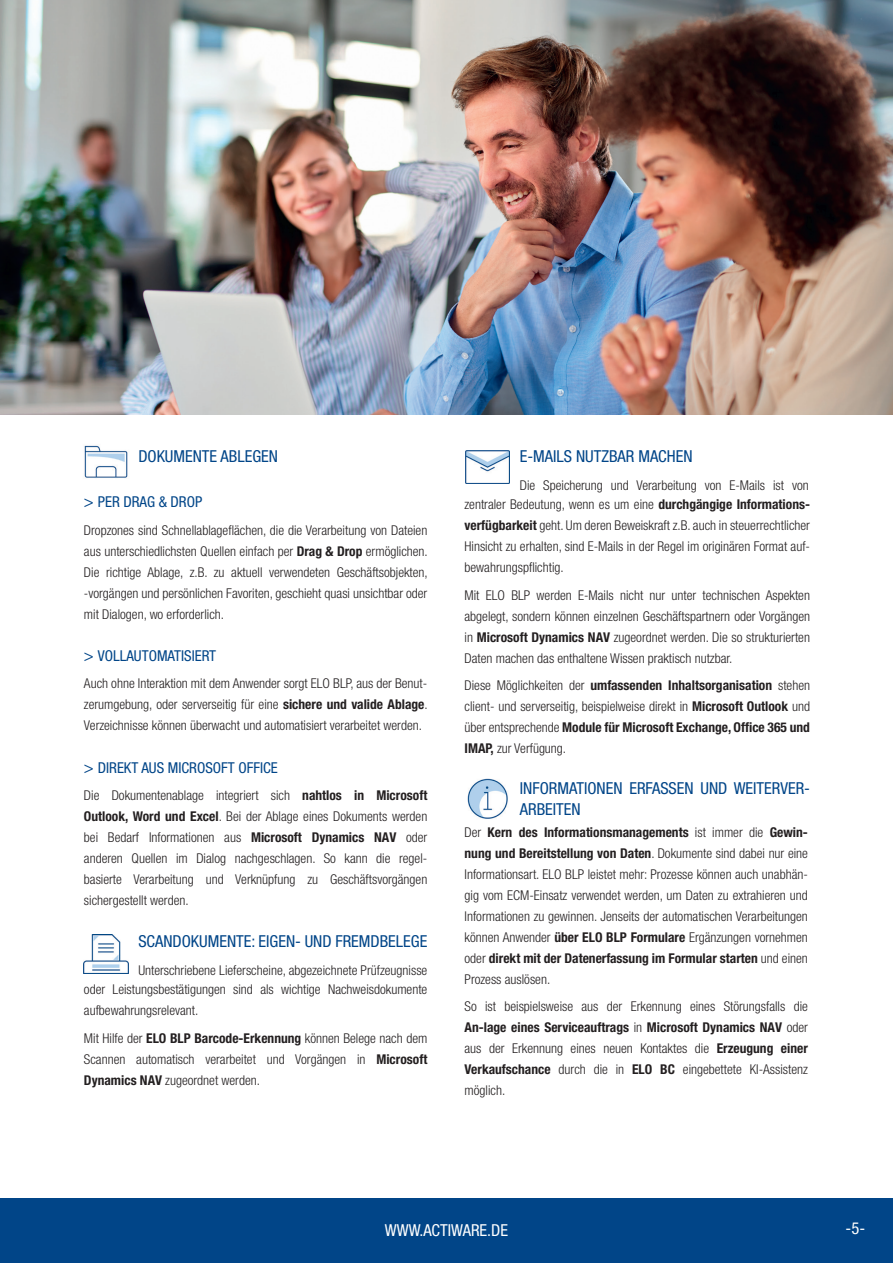
<style>
.page{position:relative;width:893px;height:1263px;background:#fff}
.page>*{position:absolute;margin:0;border:0;box-sizing:border-box;transform-origin:0 0}
.t1{font:condensed 16.5px/21px "Helvetica Neue LT Std";color:#014588}
.t2{font:condensed 16.5px "Helvetica Neue LT Std";color:#fff}
.t3{font:condensed 15px "Helvetica Neue LT Std";color:#014588}
.t4{font:300 condensed 13.5px/21px "Helvetica Neue LT Std";color:#231f20;text-align:justify}
.s1{font-size:16.5px}
.s2{font-weight:700}
</style>
<div class="page">
<div style="left:0;top:1198px;width:893px;height:65px;background:#014588"></div>
<img style="left:466px;top:450px;width:43px;height:33px">
<img style="left:84px;top:934px;width:45px;height:40px">
<img style="left:467px;top:778px;width:41px;height:41px">
<img style="left:84px;top:445px;width:44px;height:33px">
<img style="left:0;top:0;width:893px;height:414px">
<p class="t1" style="left:138px;top:446px;width:141px">DOKUMENTE ABLEGEN</p>
<p class="t3" style="left:84px;top:493px;width:120px"><span class="s1">&gt;</span> PER DRAG &amp; DROP</p>
<p class="t4" style="left:84px;top:519px;width:345px">Dropzones sind Schnellablageflächen, die die Verarbeitung von Dateien aus unterschiedlichsten Quellen einfach per <span class="s2">Drag &amp; Drop</span> ermöglichen.<br>Die richtige Ablage, z.B. zu aktuell verwendeten Geschäftsobjekten, -vorgängen und persönlichen Favoriten, geschieht quasi unsichtbar oder mit Dialogen, wo erforderlich.</p>
<p class="t3" style="left:84px;top:647px;width:134px"><span class="s1">&gt;</span> VOLLAUTOMATISIERT</p>
<p class="t4" style="left:84px;top:673px;width:345px">Auch ohne Interaktion mit dem Anwender sorgt ELO BLP, aus der Benut&shy;zerumgebung, oder serverseitig für eine <span class="s2">sichere und valide Ablage</span>.<br>Verzeichnisse können überwacht und automatisiert verarbeitet werden.</p>
<p class="t3" style="left:84px;top:759px;width:195px"><span class="s1">&gt;</span> DIREKT AUS MICROSOFT OFFICE</p>
<p class="t4" style="left:84px;top:785px;width:345px">Die Dokumentenablage integriert sich <span class="s2">nahtlos in Microsoft Outlook, Word und Excel</span>. Bei der Ablage eines Dokuments werden bei Bedarf Informationen aus <span class="s2">Microsoft Dynamics NAV</span> oder anderen Quellen im Dialog nachgeschlagen. So kann die regel&shy;basierte Verarbeitung und Verknüpfung zu Geschäftsvorgängen sichergestellt werden.</p>
<p class="t1" style="left:138px;top:931px;width:290px">SCANDOKUMENTE: EIGEN- UND FREMDBELEGE</p>
<p class="t4" style="left:138px;top:959px;width:290px">Unterschriebene Lieferscheine, abgezeichnete Prüfzeugnisse</p>
<p class="t4" style="left:84px;top:979px;width:345px">oder Leistungsbestätigungen sind als wichtige Nachweisdokumente aufbewahrungsrelevant.</p>
<p class="t4" style="left:84px;top:1027px;width:345px">Mit Hilfe der <span class="s2">ELO BLP Barcode-Erkennung</span> können Belege nach dem Scannen automatisch verarbeitet und Vorgängen in <span class="s2">Microsoft Dynamics NAV</span> zugeordnet werden.</p>
<p class="t1" style="left:520px;top:446px;width:174px">E-MAILS NUTZBAR MACHEN</p>
<p class="t4" style="left:520px;top:474px;width:290px">Die Speicherung und Verarbeitung von E-Mails ist von</p>
<p class="t4" style="left:465px;top:494px;width:347px">zentraler Bedeutung, wenn es um eine <span class="s2">durchgängige Informations&shy;verfügbarkeit</span> geht. Um deren Beweiskraft z.B. auch in steuerrechtlicher Hinsicht zu erhalten, sind E-Mails in der Regel im originären Format auf&shy;bewahrungspflichtig.</p>
<p class="t4" style="left:465px;top:584px;width:347px">Mit ELO BLP werden E-Mails nicht nur unter technischen Aspekten abgelegt, sondern können einzelnen Geschäftspartnern oder Vorgängen in <span class="s2">Microsoft Dynamics NAV</span> zugeordnet werden. Die so strukturierten Daten machen das enthaltene Wissen praktisch nutzbar.</p>
<p class="t4" style="left:465px;top:675px;width:347px">Diese Möglichkeiten der <span class="s2">umfassenden Inhaltsorganisation</span> stehen client- und serverseitig, beispielweise direkt in <span class="s2">Microsoft Outlook</span> und über entsprechende <span class="s2">Module für Microsoft Exchange, Office 365 und IMAP,</span> zur Verfügung.</p>
<p class="t1" style="left:520px;top:777px;width:292px">INFORMATIONEN ERFASSEN UND WEITERVER-<br>ARBEITEN</p>
<p class="t4" style="left:465px;top:821px;width:345px">Der <span class="s2">Kern des Informationsmanagements</span> ist immer die <span class="s2">Gewin&shy;nung und Bereitstellung von Daten</span>. Dokumente sind dabei nur eine Informationsart. ELO BLP leistet mehr: Prozesse können auch unabhän&shy;gig vom ECM-Einsatz verwendet werden, um Daten zu extrahieren und Informationen zu gewinnen. Jenseits der automatischen Verarbeitungen können Anwender <span class="s2">über ELO BLP Formulare</span> Ergänzungen vornehmen oder <span class="s2">direkt mit der Datenerfassung im Formular starten</span> und einen Prozess auslösen.</p>
<p class="t4" style="left:465px;top:995px;width:345px">So ist beispielsweise aus der Erkennung eines Störungsfalls die <span class="s2">An-lage eines Serviceauftrags</span> in <span class="s2">Microsoft Dynamics NAV</span> oder aus der Erkennung eines neuen Kontaktes die <span class="s2">Erzeugung einer Verkaufschance</span> durch die in <span class="s2">ELO BC</span> eingebettete KI-Assistenz möglich.</p>
<p class="t2" style="left:385px;top:1221px;width:125px">WWW.ACTIWARE.DE</p>
<p class="t2" style="left:846px;top:1218px;width:21px">-5-</p>
</div>
